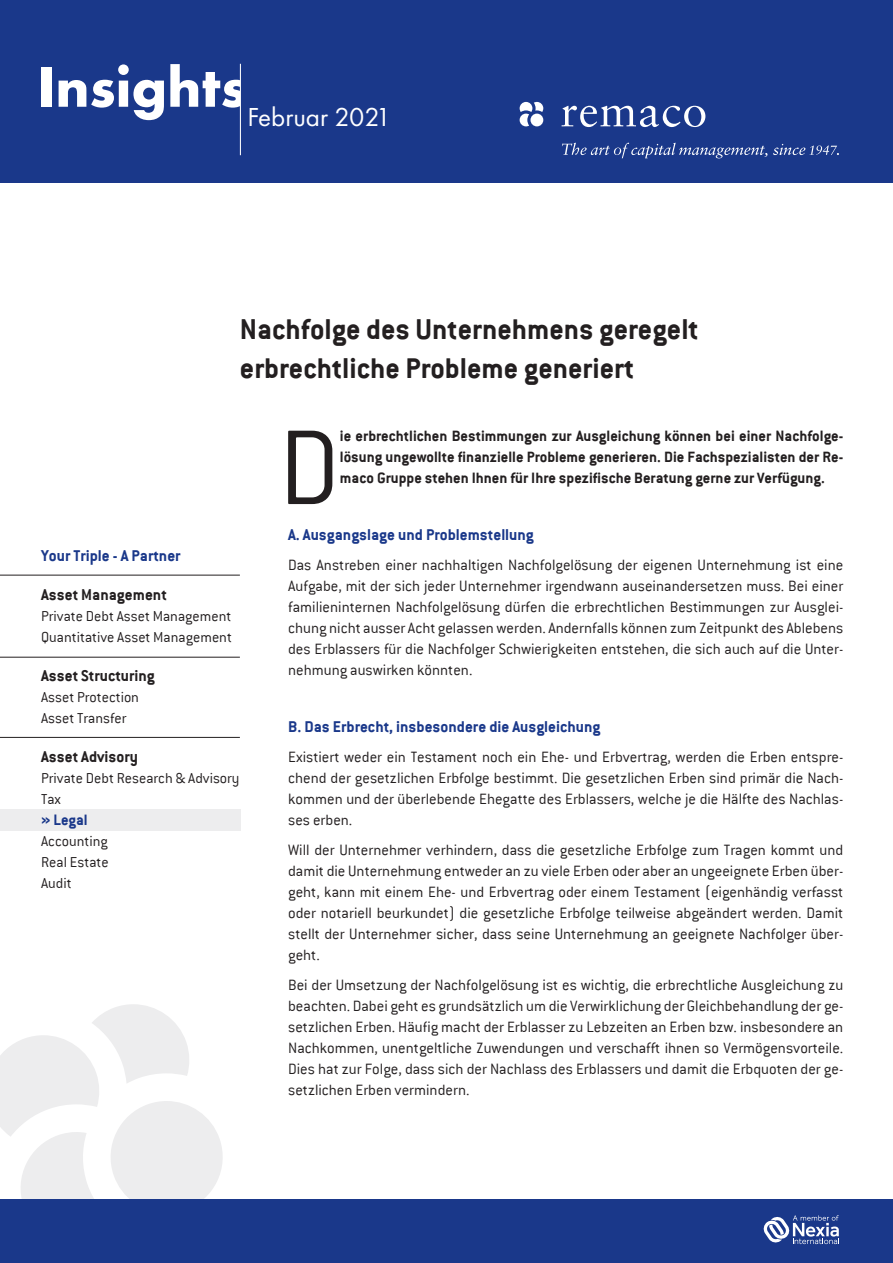
<style>
.page{position:relative;width:893px;height:1263px;background:#fff}
.page>*{position:absolute;margin:0;border:0;box-sizing:border-box;transform-origin:0 0}
.t1{font:300 116.7px "Conduit ITC";color:#231f20}
.t2{font:700 31.5px/39px "Conduit ITC";color:#231f20}
.t3{font:27px "Futura PT";color:#fff}
.t4{font:700 17.25px "Conduit ITC";color:#1a388a}
.t5{font:700 17.25px "Conduit ITC";color:#231f20}
.t6{font:300 16.5px/21px "Conduit ITC";color:#231f20;text-align:justify}
.t7{font:700 16.5px/21px "Conduit ITC";color:#231f20;text-align:justify}
.t8{font:700 16.5px "Conduit ITC";color:#1a388a}
.t9{font:300 15.9px/21px "Conduit ITC";color:#231f20}
</style>
<div class="page">
<div style="left:0;top:0;width:893px;height:183px;background:#1a388a"></div>
<svg style="left:562px;top:106px;width:143px;height:21px"></svg>
<svg style="left:520px;top:102px;width:23px;height:24px"></svg>
<div style="left:530px;top:114px;width:13px;height:12px;background:#fff;border-radius:50%"></div>
<svg style="left:562px;top:143px;width:205px;height:15px"></svg>
<svg style="left:773px;top:144px;width:66px;height:11px"></svg>
<svg style="left:0;top:1004px;width:223px;height:195px"></svg>
<div style="left:0;top:1199px;width:893px;height:64px;background:#1a388a"></div>
<svg style="left:763px;top:1215px;width:76px;height:29px"></svg>
<hr style="left:240px;top:64px;width:1px;height:91px;background:#fff">
<div style="left:0;top:810px;width:241px;height:21px;background:#ededee"></div>
<hr style="left:0;top:575px;width:240px;height:1px;background:#231f20">
<hr style="left:0;top:657px;width:240px;height:1px;background:#231f20">
<hr style="left:0;top:737px;width:240px;height:1px;background:#231f20">
<h3 class="t3" style="left:37px;top:101px;width:355px"><sup>Insights</sup>Februar 2021</h3>
<h2 class="t2" style="left:240px;top:309px;width:460px">Nachfolge des Unternehmens geregelt erbrechtliche Probleme generiert</h2>
<p class="t4" style="left:41px;top:546px;width:141px">Your Triple - A Partner</p>
<p class="t5" style="left:41px;top:585px;width:127px">Asset Management</p>
<p class="t9" style="left:41px;top:606px;width:192px">Private Debt Asset Management<br>Quantitative Asset Management</p>
<p class="t5" style="left:41px;top:666px;width:115px">Asset Structuring</p>
<p class="t9" style="left:41px;top:687px;width:99px">Asset Protection<br>Asset Transfer</p>
<p class="t5" style="left:41px;top:747px;width:98px">Asset Advisory</p>
<p class="t9" style="left:41px;top:768px;width:200px">Private Debt Research &amp; Advisory<br>Tax</p>
<p class="t8" style="left:41px;top:810px;width:48px">» Legal</p>
<p class="t9" style="left:41px;top:831px;width:69px;text-align:justify">Accounting Real Estate Audit</p>
<h1 class="t1" style="left:279px;top:404px;width:63px">D</h1>
<p class="t7" style="left:340px;top:425px;width:505px">ie erbrechtlichen Bestimmungen zur Ausgleichung können bei einer Nachfolge&shy;lösung ungewollte finanzielle Probleme generieren. Die Fachspezialisten der Re&shy;maco Gruppe stehen Ihnen für Ihre spezifische Beratung gerne zur Verfügung.</p>
<p class="t4" style="left:288px;top:525px;width:247px">A. Ausgangslage und Problemstellung</p>
<p class="t6" style="left:288px;top:554px;width:557px">Das Anstreben einer nachhaltigen Nachfolgelösung der eigenen Unternehmung ist eine Aufgabe, mit der sich jeder Unternehmer irgendwann auseinandersetzen muss. Bei einer familieninternen Nachfolgelösung dürfen die erbrechtlichen Bestimmungen zur Ausglei&shy;chung nicht ausser Acht gelassen werden. Andernfalls können zum Zeitpunkt des Ablebens des Erblassers für die Nachfolger Schwierigkeiten entstehen, die sich auch auf die Unter&shy;nehmung auswirken könnten.</p>
<p class="t4" style="left:288px;top:717px;width:314px">B. Das Erbrecht, insbesondere die Ausgleichung</p>
<p class="t6" style="left:288px;top:746px;width:557px">Existiert weder ein Testament noch ein Ehe- und Erbvertrag, werden die Erben entspre&shy;chend der gesetzlichen Erbfolge bestimmt. Die gesetzlichen Erben sind primär die Nach&shy;kommen und der überlebende Ehegatte des Erblassers, welche je die Hälfte des Nachlas&shy;ses erben.</p>
<p class="t6" style="left:288px;top:839px;width:557px">Will der Unternehmer verhindern, dass die gesetzliche Erbfolge zum Tragen kommt und damit die Unternehmung entweder an zu viele Erben oder aber an ungeeignete Erben über&shy;geht, kann mit einem Ehe- und Erbvertrag oder einem Testament (eigenhändig verfasst oder notariell beurkundet) die gesetzliche Erbfolge teilweise abgeändert werden. Damit stellt der Unternehmer sicher, dass seine Unternehmung an geeignete Nachfolger über&shy;geht.</p>
<p class="t6" style="left:288px;top:974px;width:557px">Bei der Umsetzung der Nachfolgelösung ist es wichtig, die erbrechtliche Ausgleichung zu beachten. Dabei geht es grundsätzlich um die Verwirklichung der Gleichbehandlung der ge&shy;setzlichen Erben. Häufig macht der Erblasser zu Lebzeiten an Erben bzw. insbesondere an Nachkommen, unentgeltliche Zuwendungen und verschafft ihnen so Vermögensvorteile.<br>Dies hat zur Folge, dass sich der Nachlass des Erblassers und damit die Erbquoten der ge&shy;setzlichen Erben vermindern.</p>
</div>
